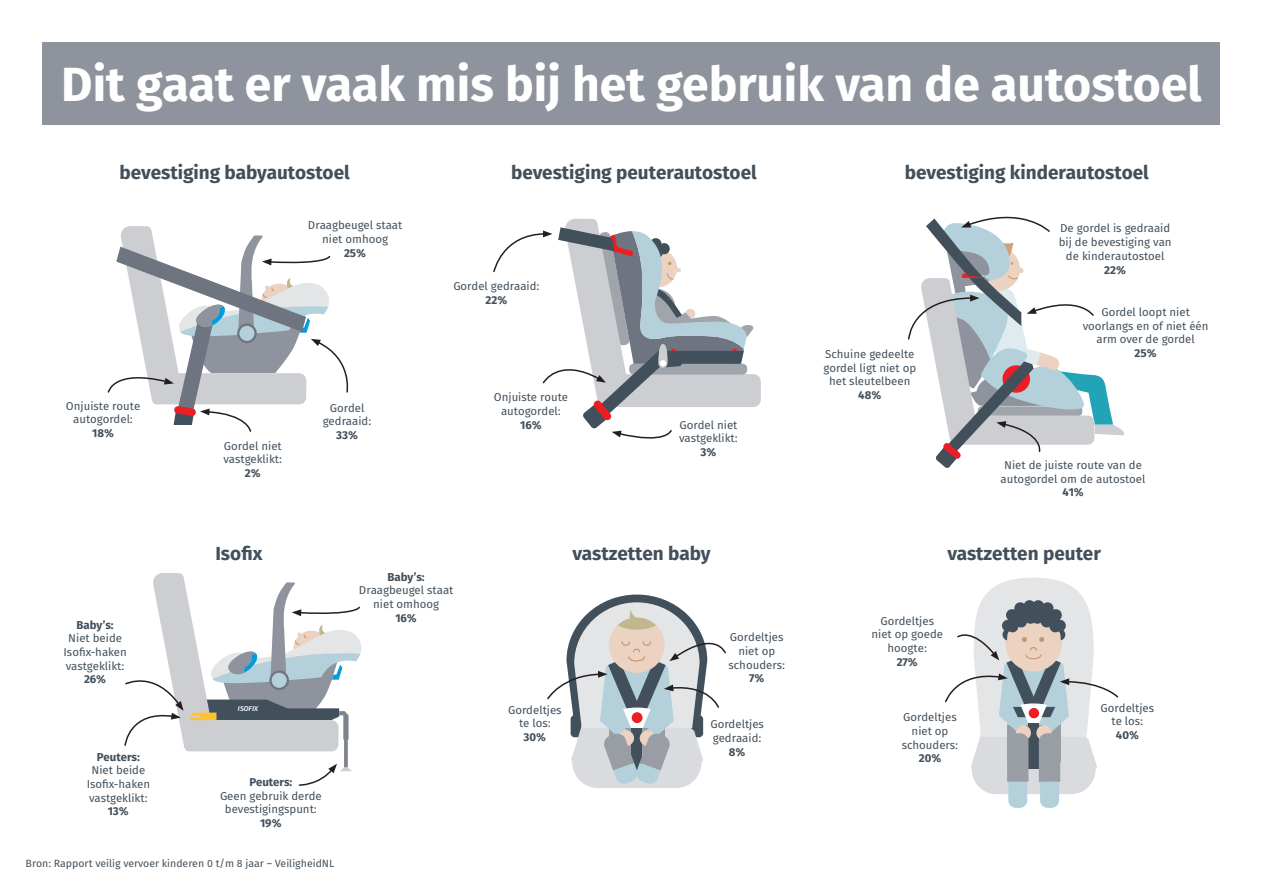
<style>
.page{position:relative;width:1263px;height:893px;background:#fff}
.page>*{position:absolute;margin:0;border:0;box-sizing:border-box;transform-origin:0 0}
.t1{font:700 48px "Fira Sans OT";color:#fff}
.t2{font:700 18.9px "Fira Sans OT";color:#42505c}
.t3{font:11.4px/13.6px "Fira Sans OT";color:#42505c;text-align:center}
.t4{font:700 11.4px "Fira Sans OT";color:#42505c}
.t5{font:10.5px "Fira Sans OT";color:#42505c}
.t6{font:italic 6.9px "Fira Sans OT Medium";color:#fff}
</style>
<div class="page">
<div style="left:43px;top:43px;width:1177px;height:82px;background:#8e939d"></div>
<svg style="left:107px;top:226px;width:242px;height:206px"></svg>
<svg style="left:493px;top:219px;width:268px;height:220px"></svg>
<svg style="left:908px;top:216px;width:216px;height:252px"></svg>
<svg style="left:124px;top:573px;width:237px;height:213px"></svg>
<svg style="left:547px;top:594px;width:179px;height:194px"></svg>
<svg style="left:945px;top:578px;width:174px;height:230px"></svg>
<h1 class="t1" style="left:61px;top:50px;width:1142px">Dit gaat er vaak mis bij het gebruik van de autostoel</h1>
<h2 class="t2" style="left:120px;top:160px;width:232px">bevestiging babyautostoel</h2>
<h2 class="t2" style="left:511px;top:160px;width:247px">bevestiging peuterautostoel</h2>
<h2 class="t2" style="left:905px;top:160px;width:245px">bevestiging kinderautostoel</h2>
<p class="t3" style="left:66px;top:400px;width:76px">Onjuiste route autogordel:</p>
<p class="t4" style="left:92px;top:425px;width:23px">18%</p>
<p class="t3" style="left:308px;top:219px;width:96px">Draagbeugel staat niet omhoog</p>
<p class="t4" style="left:344px;top:245px;width:24px">25%</p>
<p class="t3" style="left:223px;top:440px;width:60px;text-align:left">Gordel niet vastgeklikt:</p>
<p class="t4" style="left:245px;top:465px;width:17px">2%</p>
<p class="t3" style="left:323px;top:402px;width:50px">Gordel gedraaid:</p>
<p class="t4" style="left:336px;top:427px;width:23px">33%</p>
<p class="t3" style="left:453px;top:280px;width:88px">Gordel gedraaid:</p>
<p class="t4" style="left:485px;top:292px;width:23px">22%</p>
<p class="t3" style="left:494px;top:391px;width:76px">Onjuiste route autogordel:</p>
<p class="t4" style="left:520px;top:417px;width:23px">16%</p>
<p class="t3" style="left:679px;top:419px;width:60px;text-align:left">Gordel niet vastgeklikt:</p>
<p class="t4" style="left:700px;top:444px;width:17px">3%</p>
<p class="t3" style="left:1059px;top:222px;width:114px">De gordel is gedraaid bij de bevestiging van de kinderautostoel</p>
<p class="t4" style="left:1104px;top:262px;width:23px">22%</p>
<p class="t3" style="left:1083px;top:306px;width:127px">Gordel loopt niet voorlangs en of niet één arm over de gordel</p>
<p class="t3" style="left:825px;top:348px;width:91px">Schuine gedeelte</p>
<p class="t4" style="left:1134px;top:345px;width:24px">25%</p>
<p class="t3" style="left:823px;top:362px;width:94px">gordel ligt niet op het sleutelbeen</p>
<p class="t4" style="left:858px;top:387px;width:25px">48%</p>
<p class="t3" style="left:1001px;top:459px;width:146px">Niet de juiste route van de autogordel om de autostoel</p>
<p class="t4" style="left:1062px;top:484px;width:23px">41%</p>
<h2 class="t2" style="left:215px;top:540px;width:48px">Isofix</h2>
<h2 class="t2" style="left:572px;top:540px;width:140px">vastzetten baby</h2>
<h2 class="t2" style="left:947px;top:540px;width:155px">vastzetten peuter</h2>
<p class="t4" style="left:77px;top:617px;width:39px">Baby’s:</p>
<p class="t3" style="left:63px;top:632px;width:65px">Niet beide<br>Isofix-haken vastgeklikt:</p>
<p class="t4" style="left:84px;top:671px;width:24px">26%</p>
<p class="t6" style="left:238px;top:704px;width:22px">ISOFIX</p>
<p class="t4" style="left:97px;top:749px;width:45px">Peuters:</p>
<p class="t3" style="left:87px;top:764px;width:65px">Niet beide<br>Isofix-haken vastgeklikt:</p>
<p class="t4" style="left:108px;top:803px;width:22px">13%</p>
<p class="t4" style="left:249px;top:774px;width:45px">Peuters:</p>
<p class="t3" style="left:220px;top:790px;width:103px">Geen gebruik derde bevestigingspunt:</p>
<p class="t4" style="left:260px;top:815px;width:23px">19%</p>
<p class="t5" style="left:26px;top:856px;width:310px">Bron: Rapport veilig vervoer kinderen 0 t/m 8 jaar – VeiligheidNL</p>
<p class="t4" style="left:387px;top:569px;width:39px">Baby’s:</p>
<p class="t3" style="left:359px;top:584px;width:96px">Draagbeugel staat niet omhoog</p>
<p class="t4" style="left:395px;top:610px;width:23px">16%</p>
<p class="t3" style="left:508px;top:704px;width:55px">Gordeltjes te los:</p>
<p class="t4" style="left:524px;top:729px;width:24px">30%</p>
<p class="t3" style="left:728px;top:631px;width:58px">Gordeltjes niet op schouders:</p>
<p class="t4" style="left:749px;top:670px;width:17px">7%</p>
<p class="t3" style="left:710px;top:718px;width:55px;text-align:left">Gordeltjes gedraaid:</p>
<p class="t4" style="left:729px;top:744px;width:18px">8%</p>
<p class="t3" style="left:871px;top:615px;width:73px">Gordeltjes niet op goede hoogte:</p>
<p class="t4" style="left:897px;top:654px;width:22px">27%</p>
<p class="t3" style="left:902px;top:711px;width:58px">Gordeltjes niet op schouders:</p>
<p class="t4" style="left:919px;top:750px;width:24px">20%</p>
<p class="t3" style="left:1101px;top:702px;width:55px">Gordeltjes te los:</p>
<p class="t4" style="left:1116px;top:727px;width:25px">40%</p>
</div>
